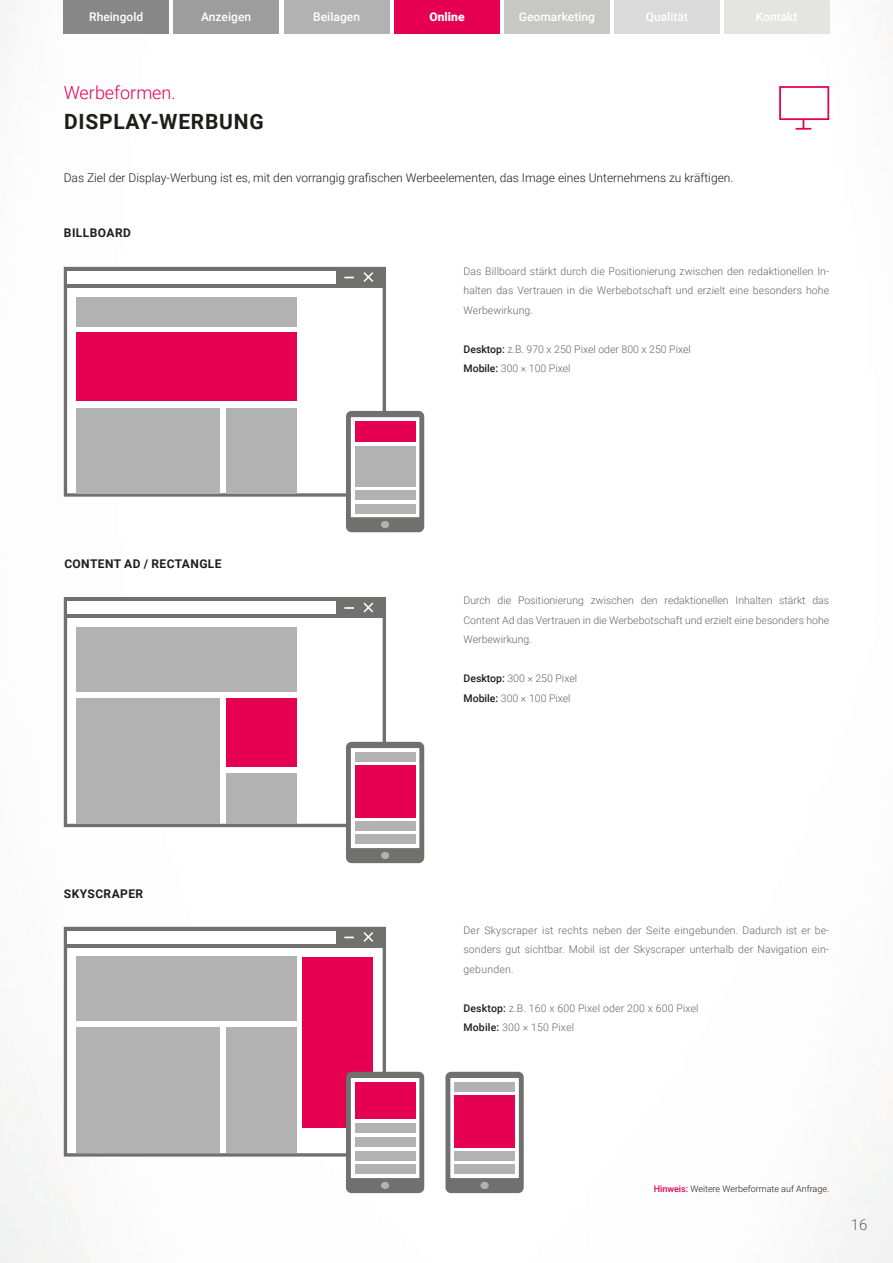
<style>
.page{position:relative;width:893px;height:1263px;background:#fff}
.page>*{position:absolute;margin:0;border:0;box-sizing:border-box;transform-origin:0 0}
.t1{font:700 21px "Roboto";letter-spacing:.035em;color:#1d1d1b}
.t2{font:300 18px "Roboto";color:#e50051}
.t3{font:300 15px "Roboto";color:#646463}
.t4{font:300 12px "Roboto";color:#1d1d1b}
.t5{font:500 12px "Roboto";letter-spacing:.005em;color:#fff}
.t6{font:700 12px "Roboto";letter-spacing:.035em;color:#1d1d1b}
.t7{font:900 12px "Roboto";letter-spacing:.005em;color:#fff}
.t8{font:300 10.5px/19.5px "Roboto";letter-spacing:.01em;color:#646463;text-align:justify}
.t9{font:300 9px "Roboto";color:#1d1d1b}
.s1{font-weight:500;color:#1d1d1b}
.s2{font-weight:500;color:#e50051}
</style>
<div class="page">
<img style="left:0;top:0;width:893px;height:1263px">
<div style="left:504px;top:0;width:106px;height:34px;background:#c7c7c6"></div>
<div style="left:614px;top:0;width:105px;height:34px;background:#dadada"></div>
<div style="left:724px;top:0;width:105px;height:34px;background:#e4e4e3"></div>
<div style="left:284px;top:0;width:105px;height:34px;background:#b2b2b2"></div>
<div style="left:395px;top:0;width:105px;height:34px;background:#e50051"></div>
<div style="left:174px;top:0;width:105px;height:34px;background:#9d9d9d"></div>
<div style="left:64px;top:0;width:105px;height:34px;background:#878787"></div>
<div style="left:779px;top:86px;width:50px;height:34px;border:2px solid #e50051"></div>
<svg style="left:796px;top:119px;width:15px;height:11px"></svg>
<div style="left:64px;top:267px;width:322px;height:230px;background:#fff;border:3px solid #70706f"></div>
<div style="left:64px;top:267px;width:321px;height:21px;background:#70706f"></div>
<div style="left:68px;top:271px;width:268px;height:13px;background:#fff"></div>
<svg style="left:363px;top:272px;width:11px;height:10px"></svg>
<div style="left:76px;top:408px;width:143px;height:85px;background:#b2b2b2"></div>
<div style="left:226px;top:408px;width:70px;height:85px;background:#b2b2b2"></div>
<div style="left:76px;top:332px;width:221px;height:69px;background:#e50051"></div>
<div style="left:76px;top:297px;width:221px;height:30px;background:#b2b2b2"></div>
<div style="left:64px;top:597px;width:322px;height:230px;background:#fff;border:3px solid #70706f"></div>
<div style="left:64px;top:597px;width:321px;height:21px;background:#70706f"></div>
<div style="left:68px;top:601px;width:268px;height:13px;background:#fff"></div>
<svg style="left:344px;top:607px;width:10px;height:2px"></svg>
<svg style="left:363px;top:602px;width:11px;height:11px"></svg>
<div style="left:76px;top:627px;width:221px;height:64px;background:#b2b2b2"></div>
<div style="left:76px;top:698px;width:143px;height:126px;background:#b2b2b2"></div>
<div style="left:226px;top:698px;width:70px;height:69px;background:#e50051"></div>
<div style="left:226px;top:773px;width:70px;height:51px;background:#b2b2b2"></div>
<div style="left:64px;top:927px;width:322px;height:229px;background:#fff;border:3px solid #70706f"></div>
<div style="left:64px;top:927px;width:321px;height:21px;background:#70706f"></div>
<div style="left:68px;top:931px;width:268px;height:12px;background:#fff"></div>
<svg style="left:344px;top:936px;width:10px;height:2px"></svg>
<svg style="left:363px;top:932px;width:11px;height:10px"></svg>
<div style="left:76px;top:957px;width:221px;height:64px;background:#b2b2b2"></div>
<div style="left:76px;top:1027px;width:143px;height:126px;background:#b2b2b2"></div>
<div style="left:303px;top:957px;width:70px;height:170px;background:#e50051"></div>
<div style="left:226px;top:1027px;width:70px;height:126px;background:#b2b2b2"></div>
<div style="left:346px;top:411px;width:78px;height:121px;background:#70706f;border-radius:6px"></div>
<svg style="left:350px;top:417px;width:70px;height:101px;background:#eae2e5"></svg>
<div style="left:355px;top:446px;width:60px;height:41px;background:#b2b2b2"></div>
<div style="left:355px;top:422px;width:60px;height:20px;background:#e50051"></div>
<div style="left:355px;top:491px;width:60px;height:9px;background:#b2b2b2"></div>
<div style="left:355px;top:504px;width:60px;height:9px;background:#b2b2b2"></div>
<div style="left:381px;top:521px;width:8px;height:7px;background:#b2b2b2;border-radius:50%"></div>
<div style="left:346px;top:742px;width:78px;height:121px;background:#70706f;border-radius:6px"></div>
<svg style="left:350px;top:748px;width:70px;height:101px;background:#e9dee2"></svg>
<div style="left:355px;top:766px;width:60px;height:52px;background:#e50051"></div>
<div style="left:355px;top:822px;width:60px;height:9px;background:#b2b2b2"></div>
<div style="left:355px;top:752px;width:60px;height:9px;background:#b2b2b2"></div>
<div style="left:355px;top:835px;width:60px;height:9px;background:#b2b2b2"></div>
<div style="left:381px;top:852px;width:8px;height:7px;background:#b2b2b2;border-radius:50%"></div>
<div style="left:445px;top:1072px;width:79px;height:121px;background:#70706f;border-radius:6px"></div>
<svg style="left:450px;top:1078px;width:69px;height:101px;background:#efe9eb"></svg>
<div style="left:454px;top:1096px;width:61px;height:52px;background:#e50051"></div>
<div style="left:454px;top:1152px;width:61px;height:9px;background:#b2b2b2"></div>
<div style="left:454px;top:1082px;width:61px;height:9px;background:#b2b2b2"></div>
<div style="left:454px;top:1165px;width:61px;height:9px;background:#b2b2b2"></div>
<div style="left:480px;top:1182px;width:9px;height:7px;background:#b2b2b2;border-radius:50%"></div>
<div style="left:346px;top:1072px;width:78px;height:121px;background:#70706f;border-radius:6px"></div>
<svg style="left:350px;top:1078px;width:70px;height:101px;background:#ebe7e8"></svg>
<div style="left:355px;top:1082px;width:60px;height:37px;background:#e50051"></div>
<div style="left:355px;top:1151px;width:60px;height:9px;background:#b2b2b2"></div>
<div style="left:355px;top:1137px;width:60px;height:9px;background:#b2b2b2"></div>
<div style="left:355px;top:1123px;width:60px;height:9px;background:#b2b2b2"></div>
<div style="left:355px;top:1165px;width:60px;height:9px;background:#b2b2b2"></div>
<div style="left:381px;top:1182px;width:8px;height:7px;background:#b2b2b2;border-radius:50%"></div>
<p class="t5" style="left:89px;top:9px;width:56px">Rheingold</p>
<p class="t5" style="left:201px;top:9px;width:51px">Anzeigen</p>
<p class="t5" style="left:313px;top:9px;width:48px">Beilagen</p>
<p class="t7" style="left:429px;top:9px;width:37px">Online</p>
<p class="t5" style="left:519px;top:9px;width:78px">Geomarketing</p>
<p class="t5" style="left:646px;top:9px;width:44px">Qualität</p>
<p class="t5" style="left:756px;top:9px;width:43px">Kontakt</p>
<h2 class="t2" style="left:64px;top:80px;width:114px">Werbeformen.</h2>
<h1 class="t1" style="left:64px;top:107px;width:201px">DISPLAY-WERBUNG</h1>
<p class="t4" style="left:64px;top:169px;width:671px">Das Ziel der Display-Werbung ist es, mit den vorrangig grafischen Werbeelementen, das Image eines Unternehmens zu kräftigen.</p>
<p class="t6" style="left:64px;top:224px;width:68px">BILLBOARD</p>
<p class="t6" style="left:64px;top:555px;width:159px">CONTENT AD / RECTANGLE</p>
<p class="t8" style="left:463px;top:261px;width:367px">Das Billboard stärkt durch die Positionierung zwischen den redaktionellen In&shy;halten das Vertrauen in die Werbebotschaft und erzielt eine besonders hohe Werbewirkung.</p>
<p class="t8" style="left:463px;top:339px;width:229px"><span class="s1">Desktop:</span> z.B. 970 x 250 Pixel oder 800 x 250 Pixel<br><span class="s1">Mobile:</span> 300 × 100 Pixel</p>
<p class="t8" style="left:463px;top:590px;width:367px">Durch die Positionierung zwischen den redaktionellen Inhalten stärkt das Content Ad das Vertrauen in die Werbebotschaft und erzielt eine besonders hohe Werbewirkung.</p>
<p class="t8" style="left:463px;top:668px;width:115px"><span class="s1">Desktop:</span> 300 × 250 Pixel<br><span class="s1">Mobile:</span> 300 × 100 Pixel</p>
<p class="t6" style="left:64px;top:885px;width:81px">SKYSCRAPER</p>
<p class="t8" style="left:463px;top:920px;width:367px">Der Skyscraper ist rechts neben der Seite eingebunden. Dadurch ist er be&shy;sonders gut sichtbar. Mobil ist der Skyscraper unterhalb der Navigation ein&shy;gebunden.</p>
<p class="t8" style="left:463px;top:998px;width:237px"><span class="s1">Desktop:</span> z.B. 160 x 600 Pixel oder 200 x 600 Pixel<br><span class="s1">Mobile:</span> 300 × 150 Pixel</p>
<p class="t9" style="left:654px;top:1183px;width:177px"><span class="s2">Hinweis:</span> Weitere Werbeformate auf Anfrage.</p>
<h3 class="t3" style="left:851px;top:1214px;width:18px">16</h3>
</div>
